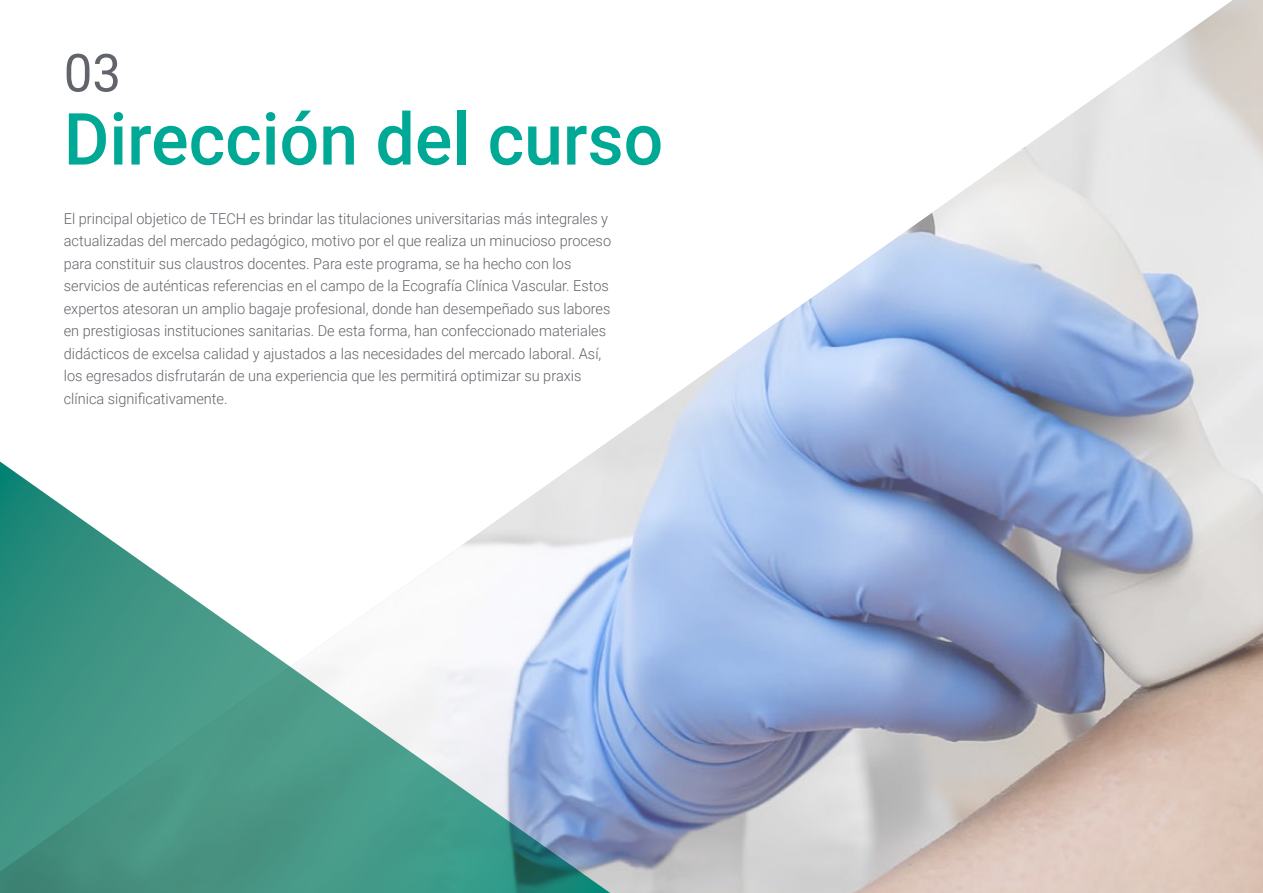
<style>
.page{position:relative;width:1263px;height:893px;background:#fff}
.page>*{position:absolute;margin:0;border:0;box-sizing:border-box;transform-origin:0 0}
.t1{font:500 72px "Roboto";color:#00a996}
.t2{font:52.5px "Roboto";color:#61646a}
.t3{font:300 15px/22.5px "Roboto";color:#61646a}
</style>
<div class="page">
<img style="left:602px;top:0;width:661px;height:893px">
<svg style="left:0;top:446px;width:640px;height:447px"></svg>
<h2 class="t2" style="left:64px;top:36px;width:59px">03</h2>
<h1 class="t1" style="left:64px;top:89px;width:601px">Dirección del curso</h1>
<p class="t3" style="left:64px;top:207px;width:549px">El principal objetico de TECH es brindar las titulaciones universitarias más integrales y actualizadas del mercado pedagógico, motivo por el que realiza un minucioso proceso para constituir sus claustros docentes. Para este programa, se ha hecho con los servicios de auténticas referencias en el campo de la Ecografía Clínica Vascular. Estos expertos atesoran un amplio bagaje profesional, donde han desempeñado sus labores en prestigiosas instituciones sanitarias. De esta forma, han confeccionado materiales didácticos de excelsa calidad y ajustados a las necesidades del mercado laboral. Así, los egresados disfrutarán de una experiencia que les permitirá optimizar su praxis clínica significativamente.</p>
</div>
